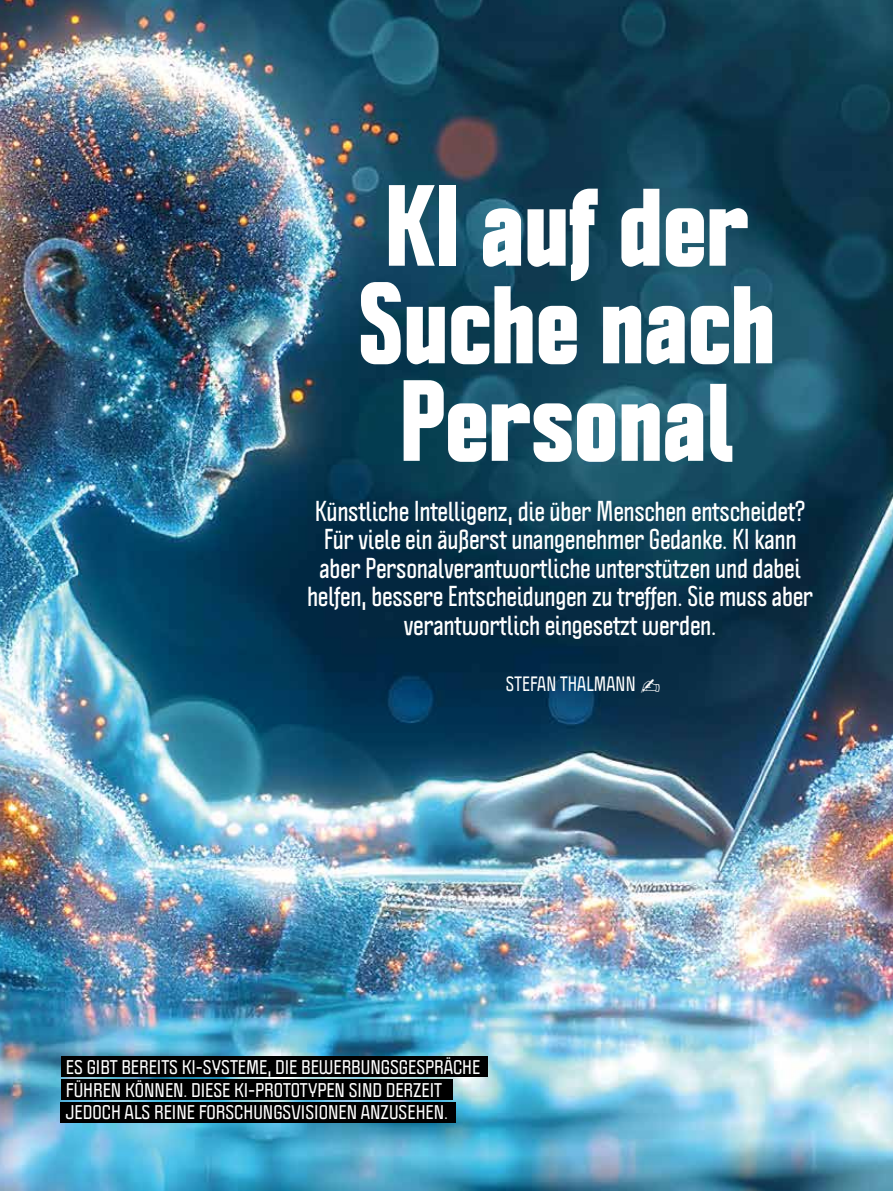
<style>
.page{position:relative;width:893px;height:1191px;background:#fff}
.page>*{position:absolute;margin:0;border:0;box-sizing:border-box;transform-origin:0 0}
.t1{font:900 condensed 100.8px/97.5px "Politica";color:#fff;text-align:center}
.t2{font:700 condensed 25.2px/28.5px "Politica";letter-spacing:-.01em;color:#fff;text-align:center}
.t3{font:700 18.15px "Politica";letter-spacing:.01em;color:#fff;scale:.91 1}
.t4{font:700 17.4px/22.5px "Politica";color:#fff}
</style>
<div class="page">
<img style="left:0;top:0;width:893px;height:1191px">
<div style="left:61px;top:1056px;width:426px;height:21px;background:#000"></div>
<div style="left:61px;top:1078px;width:391px;height:21px;background:#000"></div>
<div style="left:61px;top:1101px;width:395px;height:21px;background:#000"></div>
<h1 class="t1" style="left:358px;top:173px;width:419px">KI auf der<br>Suche nach<br>Personal</h1>
<p class="t2" style="left:307px;top:495px;width:508px">Künstliche Intelligenz, die über Menschen entscheidet?<br>Für viele ein äußerst unangenehmer Gedanke. KI kann aber Personalverantwortliche unterstützen und dabei helfen, bessere Entscheidungen zu treffen. Sie muss aber verantwortlich eingesetzt werden.</p>
<p class="t3" style="left:506px;top:670px;width:172px">STEFAN THALMANN ✍</p>
<p class="t4" style="left:66px;top:1055px;width:416px">ES GIBT BEREITS KI-SYSTEME, DIE BEWERBUNGSGESPRÄCHE<br>FÜHREN KÖNNEN. DIESE KI-PROTOTYPEN SIND DERZEIT<br>JEDOCH ALS REINE FORSCHUNGSVISIONEN ANZUSEHEN.</p>
</div>
